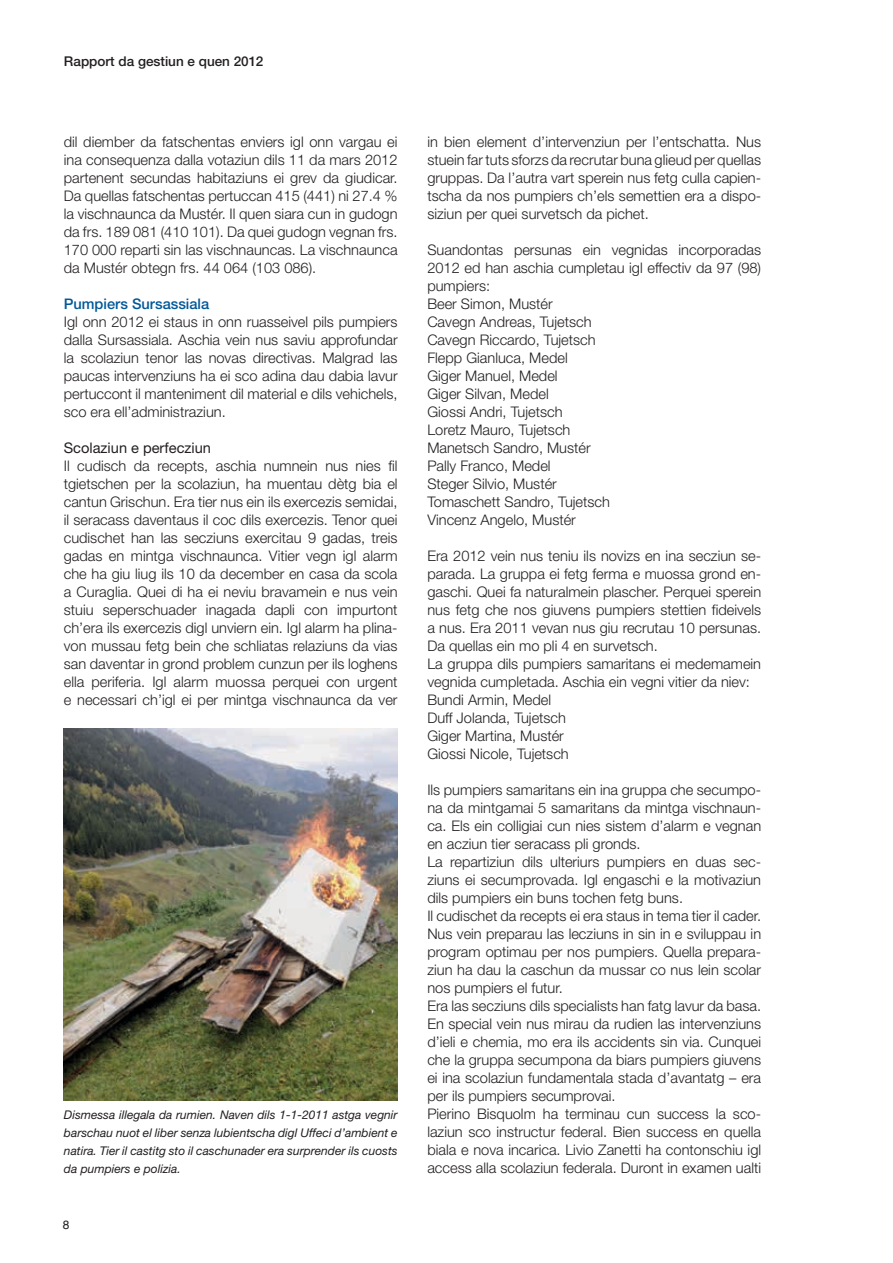
<style>
.page{position:relative;width:893px;height:1263px;background:#fff}
.page>*{position:absolute;margin:0;border:0;box-sizing:border-box;transform-origin:0 0}
.t1{font:300 14.7px/18px "Helvetica Neue";color:#231f20;text-align:justify}
.t2{font:14.7px "Helvetica Neue";color:#231f20}
.t3{font:500 14.7px "Helvetica Neue";color:#005899}
.t4{font:500 13.5px "Helvetica Neue";color:#231f20}
.t5{font:italic 12px/18px "Helvetica Neue";color:#231f20;text-align:justify}
.t6{font:12px "Helvetica";color:#231f20}
</style>
<div class="page">
<img style="left:64px;top:729px;width:334px;height:372px">
<p class="t4" style="left:64px;top:53px;width:201px">Rapport da gestiun e quen 2012</p>
<p class="t1" style="left:64px;top:132px;width:335px">dil diember da fatschentas enviers igl onn vargau ei ina consequenza dalla votaziun dils 11 da mars 2012 partenent secundas habitaziuns ei grev da giudicar.<br>Da quellas fatschentas pertuccan 415 (441) ni 27.4 % la vischnaunca da Mustér. Il quen siara cun in gudogn da frs. 189 081 (410 101). Da quei gudogn vegnan frs.<br>170 000 reparti sin las vischnauncas. La vischnaunca da Mustér obtegn frs. 44 064 (103 086).</p>
<p class="t3" style="left:64px;top:295px;width:147px">Pumpiers Sursassiala</p>
<p class="t1" style="left:64px;top:312px;width:335px">Igl onn 2012 ei staus in onn ruasseivel pils pumpiers dalla Sursassiala. Aschia vein nus saviu approfundar la scolaziun tenor las novas directivas. Malgrad las paucas intervenziuns ha ei sco adina dau dabia lavur pertuccont il manteniment dil material e dils vehichels, sco era ell’administraziun.</p>
<p class="t2" style="left:64px;top:439px;width:149px">Scolaziun e perfecziun</p>
<p class="t1" style="left:64px;top:456px;width:335px">Il cudisch da recepts, aschia numnein nus nies fil tgietschen per la scolaziun, ha muentau dètg bia el cantun Grischun. Era tier nus ein ils exercezis semidai, il seracass daventaus il coc dils exercezis. Tenor quei cudischet han las secziuns exercitau 9 gadas, treis gadas en mintga vischnaunca. Vitier vegn igl alarm che ha giu liug ils 10 da december en casa da scola a Curaglia. Quei di ha ei neviu bravamein e nus vein stuiu seperschuader inagada dapli con impurtont ch’era ils exercezis digl unviern ein. Igl alarm ha plina&shy;von mussau fetg bein che schliatas relaziuns da vias san daventar in grond problem cunzun per ils loghens ella periferia. Igl alarm muossa perquei con urgent e necessari ch’igl ei per mintga vischnaunca da ver</p>
<p class="t5" style="left:64px;top:1105px;width:335px">Dismessa illegala da rumien. Naven dils 1-1-2011 astga vegnir barschau nuot el liber senza lubientscha digl Uffeci d’ambient e natira. Tier il castitg sto il caschunader era surprender ils cuosts da pumpiers e polizia.</p>
<p class="t6" style="left:63px;top:1215px;width:8px">8</p>
<p class="t1" style="left:427px;top:132px;width:335px">in bien element d’intervenziun per l’entschatta. Nus stuein far tuts sforzs da recrutar buna glieud per quellas gruppas. Da l’autra vart sperein nus fetg culla capien&shy;tscha da nos pumpiers ch’els semettien era a dispo&shy;siziun per quei survetsch da pichet.</p>
<p class="t1" style="left:427px;top:240px;width:335px;text-align:left">Suandontas persunas ein vegnidas incorporadas<br>2012 ed han aschia cumpletau igl effectiv da 97 (98) pumpiers:<br>Beer Simon, Mustér<br>Cavegn Andreas, Tujetsch<br>Cavegn Riccardo, Tujetsch<br>Flepp Gianluca, Medel<br>Giger Manuel, Medel<br>Giger Silvan, Medel<br>Giossi Andri, Tujetsch<br>Loretz Mauro, Tujetsch<br>Manetsch Sandro, Mustér<br>Pally Franco, Medel<br>Steger Silvio, Mustér<br>Tomaschett Sandro, Tujetsch<br>Vincenz Angelo, Mustér</p>
<p class="t1" style="left:427px;top:546px;width:335px;text-align:left">Era 2012 vein nus teniu ils novizs en ina secziun se&shy;parada. La gruppa ei fetg ferma e muossa grond en&shy;gaschi. Quei fa naturalmein plascher. Perquei sperein nus fetg che nos giuvens pumpiers stettien fideivels a nus. Era 2011 vevan nus giu recrutau 10 persunas.<br>Da quellas ein mo pli 4 en survetsch.<br>La gruppa dils pumpiers samaritans ei medemamein vegnida cumpletada. Aschia ein vegni vitier da niev:<br>Bundi Armin, Medel<br>Duff Jolanda, Tujetsch<br>Giger Martina, Mustér<br>Giossi Nicole, Tujetsch</p>
<p class="t1" style="left:427px;top:780px;width:335px;text-align:left">Ils pumpiers samaritans ein ina gruppa che secumpo&shy;na da mintgamai 5 samaritans da mintga vischnaun&shy;ca. Els ein colligiai cun nies sistem d’alarm e vegnan en acziun tier seracass pli gronds.<br>La repartiziun dils ulteriurs pumpiers en duas sec&shy;ziuns ei secumprovada. Igl engaschi e la motivaziun dils pumpiers ein buns tochen fetg buns.<br>Il cudischet da recepts ei era staus in tema tier il cader.<br>Nus vein preparau las lecziuns in sin in e sviluppau in program optimau per nos pumpiers. Quella prepara&shy;ziun ha dau la caschun da mussar co nus lein scolar nos pumpiers el futur.<br>Era las secziuns dils specialists han fatg lavur da basa.<br>En special vein nus mirau da rudien las intervenziuns d’ieli e chemia, mo era ils accidents sin via. Cunquei che la gruppa secumpona da biars pumpiers giuvens ei ina scolaziun fundamentala stada d’avantatg – era per ils pumpiers secumprovai.<br>Pierino Bisquolm ha terminau cun success la sco&shy;laziun sco instructur federal. Bien success en quella biala e nova incarica. Livio Zanetti ha contonschiu igl access alla scolaziun federala. Duront in examen ualti</p>
</div>
